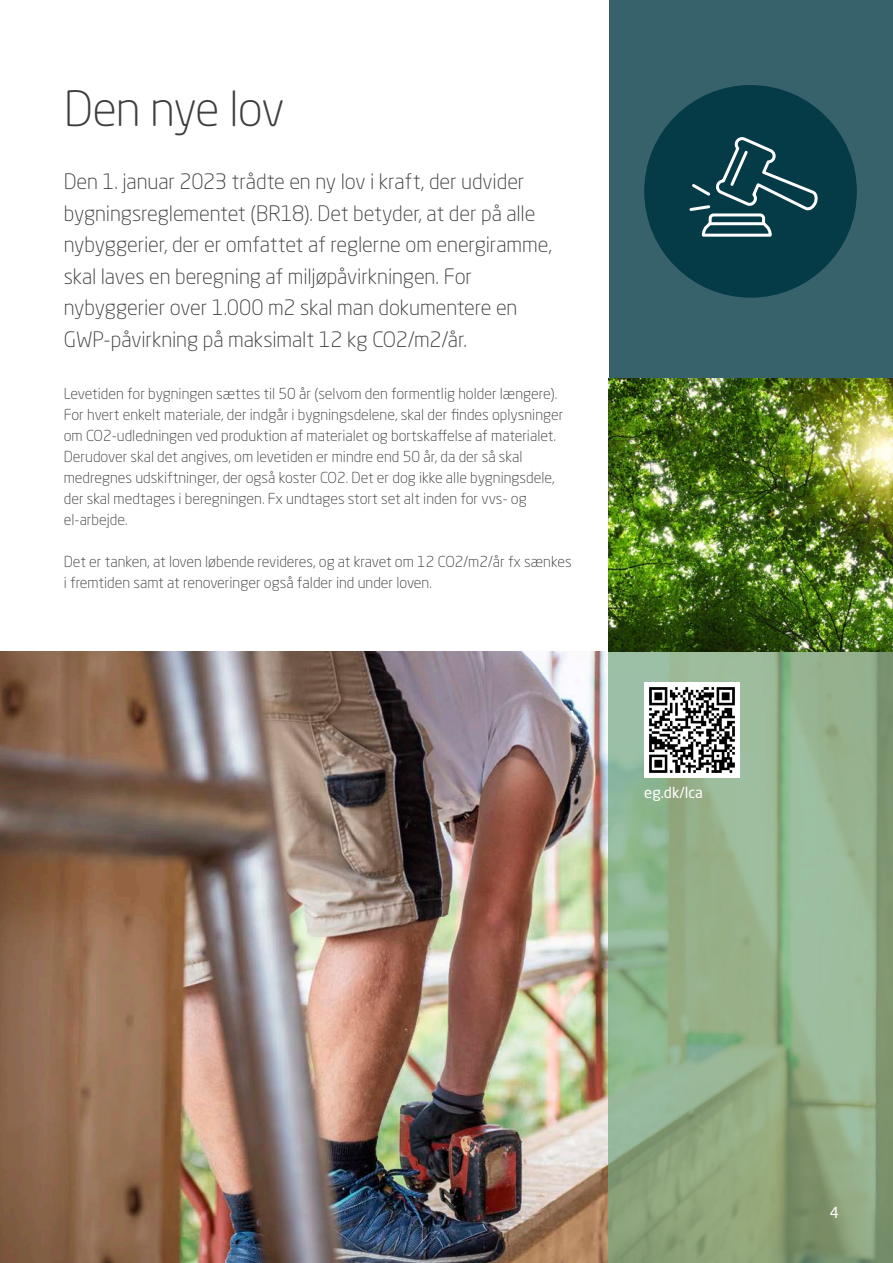
<style>
.page{position:relative;width:893px;height:1263px;background:#fff}
.page>*{position:absolute;margin:0;border:0;box-sizing:border-box;transform-origin:0 0}
.Overskrift_1{font:300 48px "Neo Sans Std";letter-spacing:-.025em;color:#3e3e3f}
.Manchet{font:300 21px/31.5px "Neo Sans Std";letter-spacing:-.005em;color:#3e3e3f}
.Brødtekst{font:300 15px/21px "Neo Sans Std";color:#3e3e3f}
.Brødtekst-2{font:15px "Neo Sans Std";color:#fff}
</style>
<div class="page">
<img style="left:0;top:651px;width:608px;height:612px">
<div style="left:608px;top:0;width:285px;height:378px;background:#37616b"></div>
<svg style="left:608px;top:651px;width:285px;height:612px;background:#91ae89"></svg>
<img style="left:608px;top:378px;width:285px;height:273px">
<img style="left:644px;top:682px;width:95px;height:95px">
<div style="left:644px;top:85px;width:213px;height:213px;background:#053a47;border-radius:50%"></div>
<svg style="left:689px;top:137px;width:129px;height:100px"></svg>
<hr style="left:710px;top:222px;width:53px;height:3px;background:#fff">
<p class="Overskrift_1" style="left:64px;top:80px;width:222px">Den nye lov</p>
<p class="Manchet" style="left:64px;top:165px;width:490px">Den 1. januar 2023 trådte en ny lov i kraft, der udvider bygningsreglementet (BR18). Det betyder, at der på alle nybyggerier, der er omfattet af reglerne om energiramme, skal laves en beregning af miljøpåvirkningen. For nybyggerier over 1.000 m2 skal man dokumentere en GWP-påvirkning på maksimalt 12 kg CO2/m2/år.</p>
<p class="Brødtekst" style="left:64px;top:383px;width:501px">Levetiden for bygningen sættes til 50 år (selvom den formentlig holder længere).<br>For hvert enkelt materiale, der indgår i bygningsdelene, skal der findes oplysninger om CO2-udledningen ved produktion af materialet og bortskaffelse af materialet.<br>Derudover skal det angives, om levetiden er mindre end 50 år, da der så skal medregnes udskiftninger, der også koster CO2. Det er dog ikke alle bygningsdele, der skal medtages i beregningen. Fx undtages stort set alt inden for vvs- og el-arbejde.</p>
<p class="Brødtekst" style="left:64px;top:551px;width:509px">Det er tanken, at loven løbende revideres, og at kravet om 12 CO2/m2/år fx sænkes i fremtiden samt at renoveringer også falder ind under loven.</p>
<p class="Brødtekst-2" style="left:644px;top:783px;width:60px">eg.dk/lca</p>
<p class="Brødtekst-2" style="left:830px;top:1203px;width:11px">4</p>
</div>
